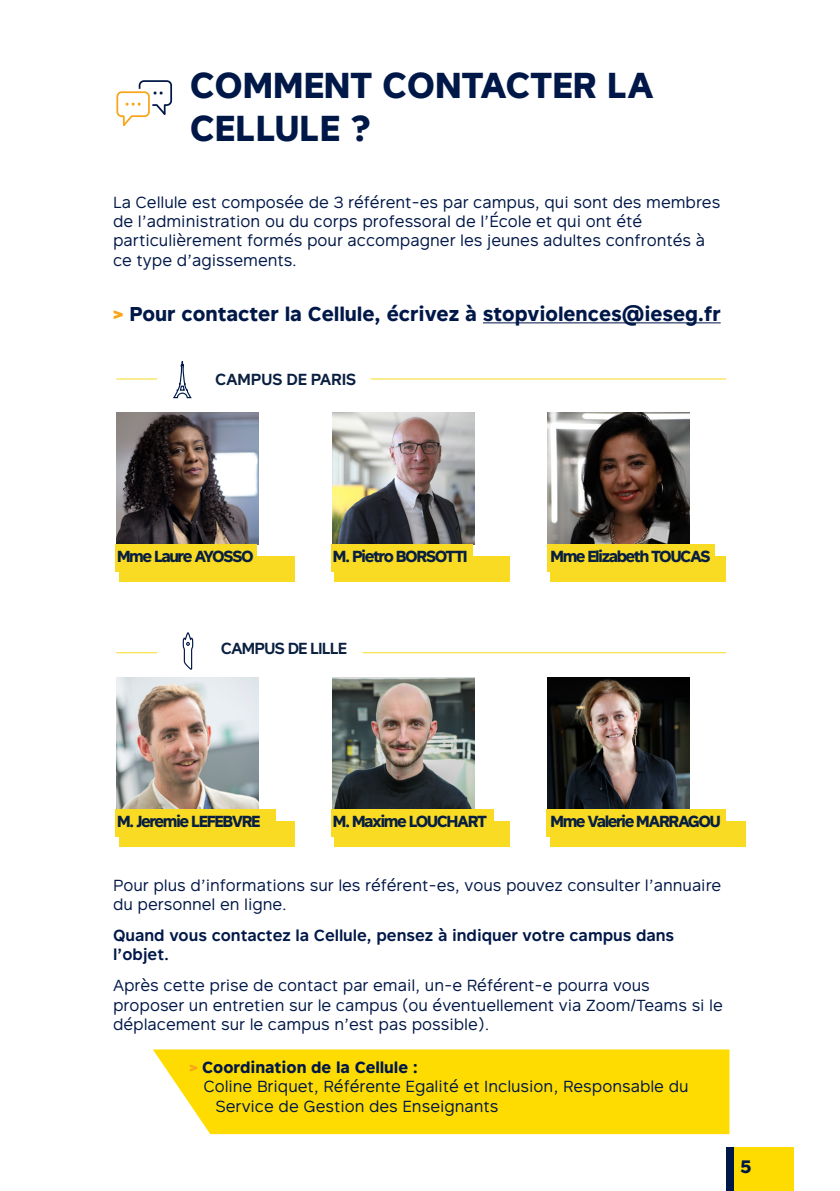
<style>
.page{position:relative;width:840px;height:1191px;background:#fff}
.page>*{position:absolute;margin:0;border:0;box-sizing:border-box;transform-origin:0 0}
.t1{font:700 36px/43.2px "Rutan";letter-spacing:-.01em;color:#001848}
.t2{font:700 20px "Rutan";color:#001848}
.t3{font:700 18px "Rutan";color:#001848}
.t4{font:16px/19.2px "Rutan";color:#001848}
.t5{font:700 16px "Rutan";letter-spacing:-.09em;color:#081f40}
.t6{font:600 16px/19.2px "Rutan";color:#001848}
.t7{font:700 16px "Rutan";color:#001848}
.t8{font:600 16px "Rutan";letter-spacing:-.06em;color:#0a2040}
.t9{font:600 16px "Rutan";letter-spacing:-.02em;color:#0a2040}
.s1{color:#f9a51b}
</style>
<div class="page">
<div style="left:726px;top:1147px;width:8px;height:44px;background:#001848"></div>
<div style="left:734px;top:1147px;width:59px;height:44px;background:#ffdc01"></div>
<hr style="left:482px;top:322px;width:238px;height:1px;background:#001848">
<svg style="left:182px;top:632px;width:12px;height:38px"></svg>
<hr style="left:116px;top:378px;width:41px;height:1px;background:#fadb24">
<hr style="left:370px;top:378px;width:355px;height:1px;background:#fadb24">
<svg style="left:173px;top:361px;width:19px;height:38px"></svg>
<div style="left:119px;top:556px;width:175px;height:25px;background:#fadb24"></div>
<img style="left:116px;top:412px;width:142px;height:132px">
<div style="left:115px;top:544px;width:141px;height:28px;background:#fadb24"></div>
<div style="left:119px;top:821px;width:175px;height:25px;background:#fadb24"></div>
<img style="left:116px;top:677px;width:142px;height:132px">
<div style="left:115px;top:809px;width:161px;height:28px;background:#fadb24"></div>
<div style="left:334px;top:556px;width:176px;height:25px;background:#fadb24"></div>
<img style="left:332px;top:412px;width:142px;height:132px">
<div style="left:331px;top:544px;width:141px;height:28px;background:#fadb24"></div>
<div style="left:334px;top:821px;width:176px;height:25px;background:#fadb24"></div>
<img style="left:332px;top:677px;width:142px;height:132px">
<div style="left:331px;top:809px;width:162px;height:28px;background:#fadb24"></div>
<div style="left:550px;top:556px;width:175px;height:25px;background:#fadb24"></div>
<img style="left:547px;top:412px;width:142px;height:132px">
<div style="left:546px;top:544px;width:168px;height:28px;background:#fadb24"></div>
<div style="left:550px;top:821px;width:195px;height:25px;background:#fadb24"></div>
<img style="left:547px;top:677px;width:142px;height:132px">
<div style="left:546px;top:809px;width:179px;height:28px;background:#fadb24"></div>
<svg style="left:153px;top:1049px;width:576px;height:85px;background:#ffde11"></svg>
<hr style="left:116px;top:652px;width:41px;height:1px;background:#fadb24">
<hr style="left:362px;top:652px;width:363px;height:1px;background:#fadb24">
<svg style="left:116px;top:80px;width:56px;height:46px"></svg>
<p class="t1" style="left:190px;top:62px;width:465px">COMMENT CONTACTER LA<br>CELLULE ?</p>
<p class="t4" style="left:113px;top:192px;width:608px">La Cellule est composée de 3 référent-es par campus, qui sont des membres de l’administration ou du corps professoral de l’École et qui ont été particulièrement formés pour accompagner les jeunes adultes confrontés à ce type d’agissements.</p>
<p class="t2" style="left:113px;top:297px;width:608px"><span class="s1">&gt;</span> Pour contacter la Cellule, écrivez à stopviolences@ieseg.fr</p>
<p class="t9" style="left:215px;top:366px;width:142px">CAMPUS DE PARIS</p>
<p class="t5" style="left:117px;top:543px;width:138px">Mme Laure AYOSSO</p>
<p class="t5" style="left:332px;top:543px;width:136px">M. Pietro BORSOTTI</p>
<p class="t8" style="left:221px;top:635px;width:128px">CAMPUS DE LILLE</p>
<p class="t5" style="left:550px;top:543px;width:161px">Mme Elizabeth TOUCAS</p>
<p class="t5" style="left:117px;top:808px;width:145px">M. Jeremie LEFEBVRE</p>
<p class="t5" style="left:332px;top:808px;width:156px">M. Maxime LOUCHART</p>
<p class="t5" style="left:550px;top:808px;width:172px">Mme Valerie MARRAGOU</p>
<p class="t4" style="left:113px;top:874px;width:609px">Pour plus d’informations sur les référent-es, vous pouvez consulter l’annuaire du personnel en ligne.</p>
<p class="t6" style="left:113px;top:925px;width:562px">Quand vous contactez la Cellule, pensez à indiquer votre campus dans l’objet.</p>
<p class="t4" style="left:113px;top:975px;width:611px">Après cette prise de contact par email, un-e Référent-e pourra vous proposer un entretien sur le campus (ou éventuellement via Zoom/Teams si le déplacement sur le campus n’est pas possible).</p>
<p class="t7" style="left:189px;top:1054px;width:230px"><span class="s1">&gt;</span> Coordination de la Cellule :</p>
<p class="t4" style="left:203px;top:1076px;width:486px">Coline Briquet, Référente Egalité et Inclusion, Responsable du</p>
<p class="t4" style="left:215px;top:1095px;width:284px">Service de Gestion des Enseignants</p>
<p class="t3" style="left:739px;top:1152px;width:13px">5</p>
</div>
